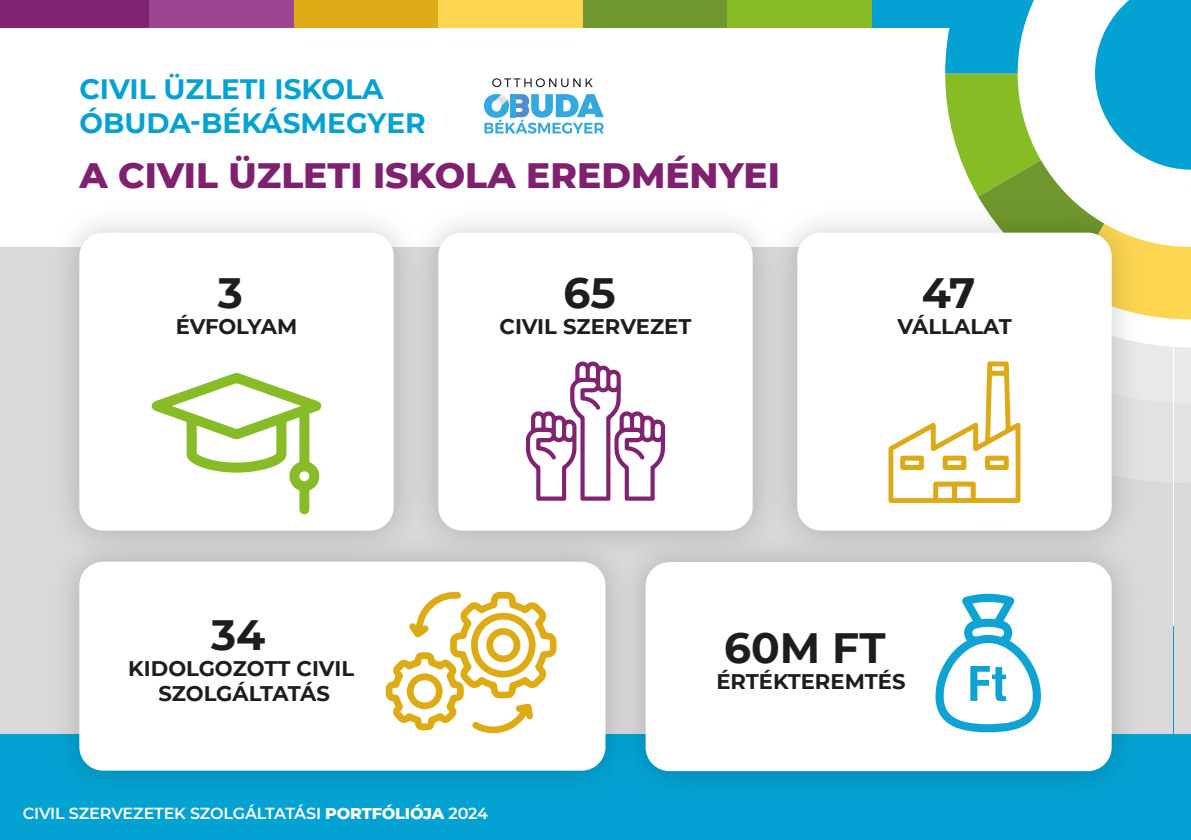
<style>
.page{position:relative;width:1191px;height:840px;background:#fff}
.page>*{position:absolute;margin:0;border:0;box-sizing:border-box;transform-origin:0 0}
.t1{font:700 42.4px "Montserrat";color:#1d1d1b}
.t2{font:800 36px "Montserrat";color:#802170}
.t3{font:700 28px/33.6px "Montserrat";color:#04a2d3}
.t4{font:700 21.2px/25.4px "Montserrat";color:#1d1d1b;text-align:center}
.t5{font:600 16px "Montserrat";letter-spacing:-.01em;color:#fff}
.s1{font-weight:800}
</style>
<div class="page">
<div style="left:0;top:626px;width:1191px;height:213px;background:#04a2d3"></div>
<div style="left:0;top:247px;width:1191px;height:486px;background:#d9d9d9"></div>
<div style="left:0;top:0;width:149px;height:28px;background:#802371"></div>
<div style="left:149px;top:0;width:145px;height:28px;background:#9e4592"></div>
<div style="left:294px;top:0;width:144px;height:28px;background:#ddab17"></div>
<div style="left:438px;top:0;width:145px;height:28px;background:#fcd651"></div>
<div style="left:583px;top:0;width:144px;height:28px;background:#6f972d"></div>
<div style="left:727px;top:0;width:145px;height:28px;background:#88bc24"></div>
<div style="left:872px;top:0;width:144px;height:28px;background:#04a2d3"></div>
<svg style="left:492px;top:78px;width:101px;height:9px"></svg>
<svg style="left:484px;top:94px;width:120px;height:40px"></svg>
<div style="left:510px;top:94px;width:6px;height:23px;background:#35a8e0"></div>
<img style="left:435px;top:222px;width:321px;height:299px">
<div style="left:438px;top:232px;width:314px;height:298px;background:#fff;border-radius:24px"></div>
<svg style="left:526px;top:361px;width:139px;height:139px"></svg>
<img style="left:756px;top:222px;width:365px;height:298px">
<div style="left:797px;top:232px;width:314px;height:298px;background:#fff;border-radius:24px"></div>
<img style="left:645px;top:520px;width:508px;height:261px">
<div style="left:645px;top:561px;width:466px;height:209px;background:#fff;border-radius:24px"></div>
<svg style="left:935px;top:593px;width:106px;height:138px"></svg>
<img style="left:39px;top:521px;width:606px;height:259px">
<div style="left:79px;top:561px;width:526px;height:209px;background:#fff;border-radius:24px"></div>
<svg style="left:386px;top:591px;width:170px;height:142px"></svg>
<img style="left:39px;top:222px;width:396px;height:350px">
<div style="left:79px;top:232px;width:315px;height:298px;background:#fff;border-radius:24px"></div>
<svg style="left:152px;top:373px;width:169px;height:141px"></svg>
<svg style="left:888px;top:0;width:303px;height:502px"></svg>
<h3 class="t3" style="left:79px;top:71px;width:348px">CIVIL ÜZLETI ISKOLA<br>ÓBUDA-BÉKÁSMEGYER</h3>
<h2 class="t2" style="left:79px;top:148px;width:702px">A CIVIL ÜZLETI ISKOLA EREDMÉNYEI</h2>
<h1 class="t1" style="left:218px;top:262px;width:27px">3</h1>
<p class="t4" style="left:176px;top:312px;width:123px">ÉVFOLYAM</p>
<h1 class="t1" style="left:563px;top:262px;width:54px">65</h1>
<p class="t4" style="left:499px;top:312px;width:193px">CIVIL SZERVEZET</p>
<h1 class="t1" style="left:921px;top:262px;width:55px">47</h1>
<p class="t4" style="left:897px;top:312px;width:116px">VÁLLALAT</p>
<h1 class="t1" style="left:211px;top:604px;width:56px">34</h1>
<p class="t4" style="left:128px;top:654px;width:227px">KIDOLGOZOTT CIVIL<br>SZOLGÁLTATÁS</p>
<p class="t5" style="left:23px;top:801px;width:467px">CIVIL SZERVEZETEK SZOLGÁLTATÁSI <span class="s1">PORTFÓLIÓJA</span> 2024</p>
<h1 class="t1" style="left:724px;top:617px;width:163px">60M FT</h1>
<p class="t4" style="left:716px;top:667px;width:191px">ÉRTÉKTEREMTÉS</p>
</div>
